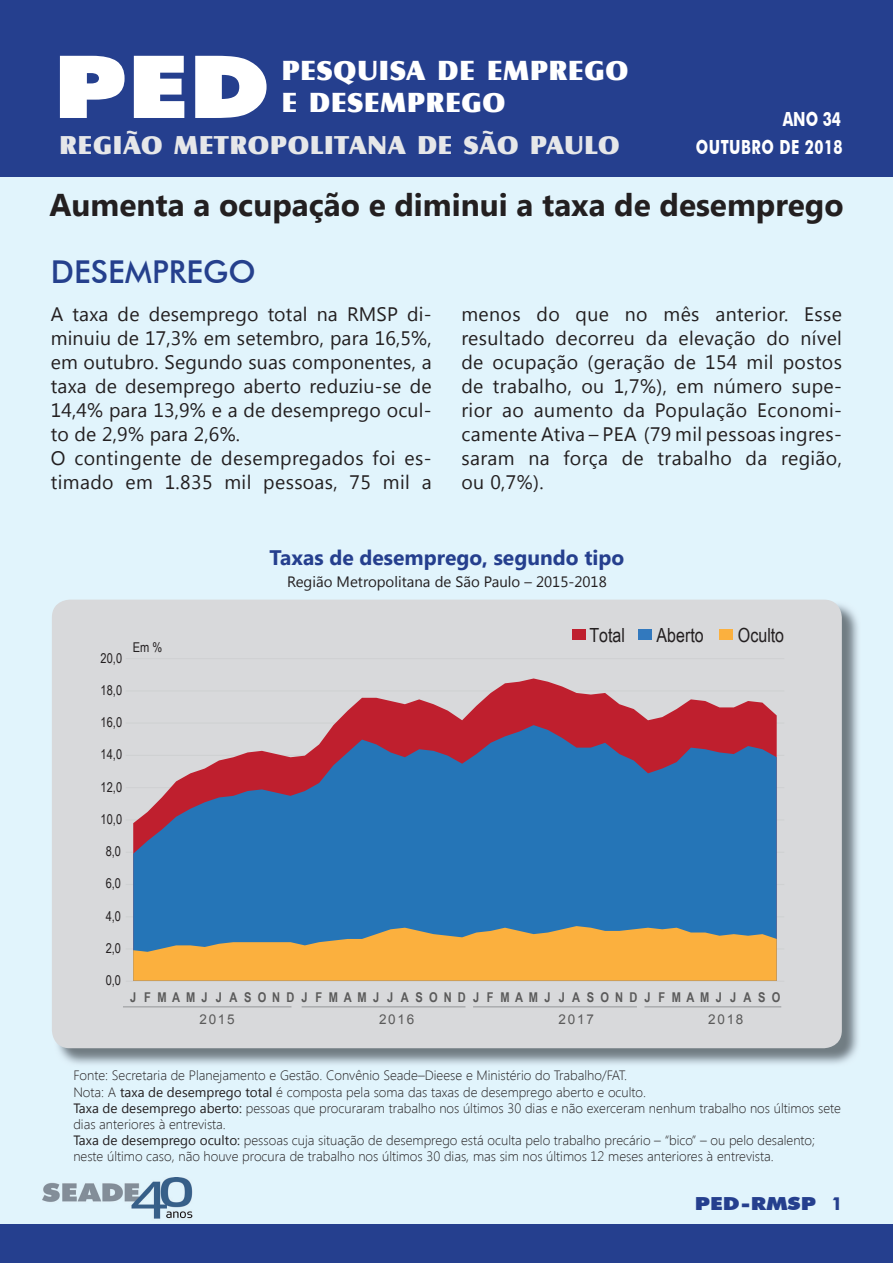
<style>
.page{position:relative;width:893px;height:1263px;background:#fff}
.page>*{position:absolute;margin:0;border:0;box-sizing:border-box;transform-origin:0 0}
.t1{font:900 87px "Futura BT";color:#fff;scale:1.2 1}
.t2{font:700 31.5px "Segoe UI";color:#231f20}
.t3{font:500 31.5px "Futura BT";color:#25408d}
.t4{font:28.5px/31.5px "Castle T Ultr";letter-spacing:.035em;color:#fff;scale:1.05 1}
.t5{font:26.7px "Castle T Ultr";letter-spacing:.035em;color:#e6e7e9;scale:1.05 1}
.t6{font:700 21px "Segoe UI";color:#253f8e}
.t7{font:19.5px/24px "Segoe UI";letter-spacing:.01em;color:#231f20}
.t8{font:700 19.5px/27.6px "Futura BT";letter-spacing:.03em;color:#fff;text-align:right;scale:.75 1}
.t9{font:19.5px "Arial Narrow";color:#231f20}
.t10{font:900 18px "Futura BT";color:#253f8e;scale:1.2 1}
.t11{font:15px "Segoe UI";color:#231f20}
.t12{font:300 13.5px/16.2px "Segoe UI";color:#231f20}
.t13{font:700 13.5px "Arial Narrow";letter-spacing:.465em;color:#5a5a5a}
.t14{font:13.5px "Arial Narrow";color:#231f20}
.t15{font:13.5px "Arial";letter-spacing:.13em;color:#5a5a5a}
.s1{font-weight:400}
.s2{font-weight:700}
</style>
<div class="page">
<div style="left:0;top:176px;width:893px;height:1053px;background:#e1f4fc"></div>
<div style="left:0;top:1225px;width:893px;height:38px;background:#253f8e"></div>
<img style="left:43px;top:1177px;width:150px;height:42px">
<div style="left:0;top:0;width:893px;height:176px;background:#253f8e"></div>
<img style="left:54px;top:602px;width:804px;height:462px">
<div style="left:52px;top:600px;width:790px;height:448px;background:#d8d9db;border-radius:18px"></div>
<div style="left:572px;top:629px;width:14px;height:11px;background:#bf1f2e"></div>
<div style="left:638px;top:629px;width:14px;height:11px;background:#3279be"></div>
<div style="left:720px;top:629px;width:13px;height:11px;background:#fbb03e"></div>
<hr style="left:123px;top:1006px;width:168px;height:1px;background:#939598">
<hr style="left:302px;top:1006px;width:163px;height:1px;background:#939598">
<hr style="left:473px;top:1006px;width:164px;height:1px;background:#939598">
<hr style="left:644px;top:1006px;width:137px;height:1px;background:#939598">
<hr style="left:126px;top:658px;width:658px;height:1px;background:#cfd1d2">
<hr style="left:126px;top:690px;width:658px;height:1px;background:#cfd1d2">
<hr style="left:126px;top:722px;width:658px;height:2px;background:#cfd1d2">
<hr style="left:126px;top:755px;width:658px;height:1px;background:#cfd1d2">
<hr style="left:126px;top:787px;width:658px;height:1px;background:#cfd1d2">
<hr style="left:126px;top:819px;width:658px;height:1px;background:#cfd1d2">
<hr style="left:126px;top:852px;width:658px;height:1px;background:#cfd1d2">
<hr style="left:126px;top:884px;width:658px;height:1px;background:#cfd1d2">
<hr style="left:126px;top:916px;width:658px;height:1px;background:#cfd1d2">
<hr style="left:126px;top:948px;width:658px;height:1px;background:#cfd1d2">
<hr style="left:126px;top:981px;width:658px;height:1px;background:#cfd1d2">
<svg style="left:333px;top:678px;width:444px;height:47px"></svg>
<svg style="left:133px;top:725px;width:644px;height:201px;background:#466fa6"></svg>
<svg style="left:133px;top:926px;width:644px;height:55px;background:#d2a454"></svg>
<h1 class="t1" style="left:53px;top:34px;width:183px">PED</h1>
<h3 class="t5" style="left:60px;top:130px;width:535px">REGIÃO METROPOLITANA DE SÃO PAULO</h3>
<h2 class="t2" style="left:49px;top:183px;width:796px">Aumenta a ocupação e diminui a taxa de desemprego</h2>
<h3 class="t4" style="left:282px;top:55px;width:332px">PESQUISA DE EMPREGO<br>E DESEMPREGO</h3>
<h3 class="t8" style="left:696px;top:106px;width:197px">ANO 34<br>OUTUBRO DE 2018</h3>
<h2 class="t3" style="left:51px;top:253px;width:207px">DESEMPREGO</h2>
<p class="t7" style="left:51px;top:301px;width:382px">A taxa de desemprego total na RMSP di&shy;minuiu de 17,3% em setembro, para 16,5%, em outubro. Segundo suas componentes, a taxa de desemprego aberto reduziu-se de 14,4% para 13,9% e a de desemprego ocul&shy;to de 2,9% para 2,6%.<br>O contingente de desempregados foi es&shy;timado em 1.835 mil pessoas, 75 mil a</p>
<p class="t7" style="left:461px;top:301px;width:382px;text-align:justify">menos do que no mês anterior. Esse resultado decorreu da elevação do nível de ocupação (geração de 154 mil postos de trabalho, ou 1,7%), em número supe&shy;rior ao aumento da População Economi&shy;camente Ativa – PEA (79 mil pessoas ingres&shy;saram na força de trabalho da região, ou 0,7%).</p>
<h3 class="t6" style="left:270px;top:542px;width:356px">Taxas de desemprego, segundo tipo</h3>
<p class="t11" style="left:287px;top:572px;width:321px">Região Metropolitana de São Paulo – 2015-2018</p>
<p class="t14" style="left:101px;top:648px;width:23px">20,0</p>
<p class="t14" style="left:101px;top:680px;width:23px">18,0</p>
<p class="t14" style="left:101px;top:712px;width:23px">16,0</p>
<p class="t14" style="left:101px;top:745px;width:23px">14,0</p>
<p class="t14" style="left:101px;top:777px;width:23px">12,0</p>
<p class="t14" style="left:101px;top:809px;width:23px">10,0</p>
<p class="t14" style="left:106px;top:841px;width:17px">8,0</p>
<p class="t14" style="left:106px;top:874px;width:17px">6,0</p>
<p class="t14" style="left:106px;top:906px;width:17px">4,0</p>
<p class="t14" style="left:106px;top:938px;width:17px">2,0</p>
<p class="t14" style="left:106px;top:970px;width:17px">0,0</p>
<p class="t14" style="left:133px;top:637px;width:31px">Em %</p>
<h3 class="t9" style="left:589px;top:620px;width:37px">Total</h3>
<h3 class="t9" style="left:657px;top:620px;width:49px">Aberto</h3>
<h3 class="t9" style="left:738px;top:620px;width:48px">Oculto</h3>
<p class="t13" style="left:130px;top:987px;width:652px">JFMAMJ JASONDJFMAMJ JASONDJFMAMJ JASONDJFMAMJ JASO</p>
<p class="t15" style="left:199px;top:1011px;width:37px">2015</p>
<p class="t15" style="left:379px;top:1011px;width:37px">2016</p>
<p class="t15" style="left:559px;top:1011px;width:37px">2017</p>
<p class="t15" style="left:708px;top:1011px;width:37px">2018</p>
<p class="t12" style="left:73px;top:1067px;width:769px">Fonte: Secretaria de Planejamento e Gestão. Convênio Seade–Dieese e Ministério do Trabalho/FAT.<br>Nota: A <span class="s1">taxa de desemprego total</span> é composta pela soma das taxas de desemprego aberto e oculto.<br><span class="s1">Taxa de desemprego aberto:</span> pessoas que procuraram trabalho nos últimos 30 dias e não exerceram nenhum trabalho nos últimos sete dias anteriores à entrevista.<br><span class="s1">Taxa de desemprego oculto:</span> pessoas cuja situação de desemprego está oculta pelo trabalho precário – “bico” – ou pelo desalento; neste último caso, não houve procura de trabalho nos últimos 30 dias, mas sim nos últimos 12 meses anteriores à entrevista.</p>
<h3 class="t10" style="left:695px;top:1192px;width:125px">PED-RMSP <span class="s2">1</span></h3>
</div>
